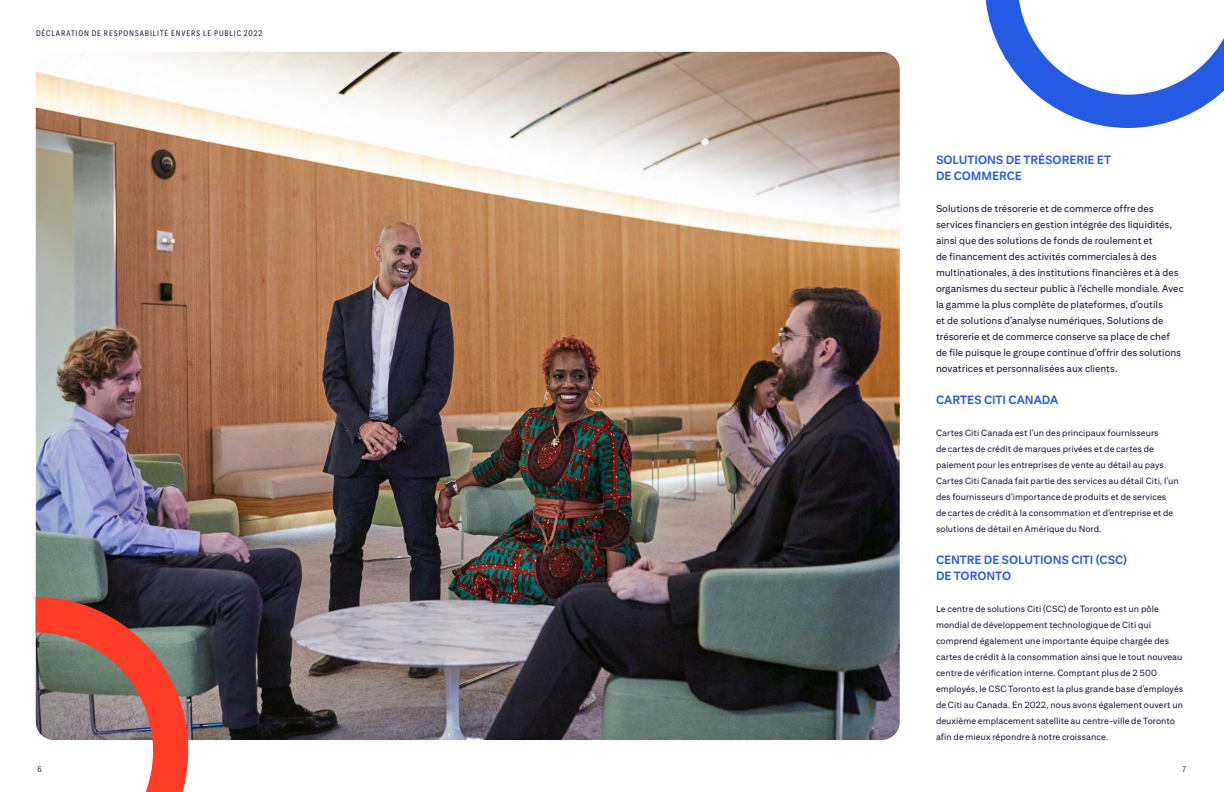
<style>
.page{position:relative;width:1224px;height:792px;background:#fff}
.page>*{position:absolute;margin:0;border:0;box-sizing:border-box;transform-origin:0 0}
.Titles{font:700 12px/16px "Citi Sans Text";letter-spacing:-.005em;color:#255be3}
.Paragraph{font:10px/16px "Citi Sans Text";color:#0f1632}
.Paragraph-2{font:9px/16px "Citi Sans Text";letter-spacing:.005em;color:#0f1632}
.t1{font:condensed 8px "Citi Sans";letter-spacing:.115em;color:#0f1632}
.t2{font:condensed 8px "Citi Sans Table";color:#0f1632}
</style>
<div class="page">
<img style="left:36px;top:52px;width:864px;height:688px">
<svg style="left:985px;top:0;width:239px;height:128px"></svg>
<svg style="left:35px;top:597px;width:153px;height:195px"></svg>
<p class="t1" style="left:36px;top:29px;width:228px">DÉCLARATION DE RESPONSABILITÉ ENVERS LE PUBLIC 2022</p>
<p class="Titles" style="left:936px;top:152px;width:176px">SOLUTIONS DE TRÉSORERIE ET<br>DE COMMERCE</p>
<p class="Paragraph" style="left:936px;top:200px;width:249px">Solutions de trésorerie et de commerce offre des services financiers en gestion intégrée des liquidités, ainsi que des solutions de fonds de roulement et<br>de financement des activités commerciales à des multinationales, à des institutions financières et à des organismes du secteur public à l’échelle mondiale. Avec la gamme la plus complète de plateformes, d’outils<br>et de solutions d’analyse numériques, Solutions de trésorerie et de commerce conserve sa place de chef<br>de file puisque le groupe continue d’offrir des solutions novatrices et personnalisées aux clients.</p>
<p class="Titles" style="left:936px;top:392px;width:124px">CARTES CITI CANADA</p>
<p class="Paragraph-2" style="left:936px;top:425px;width:244px">Cartes Citi Canada est l’un des principaux fournisseurs<br>de cartes de crédit de marques privées et de cartes de paiement pour les entreprises de vente au détail au pays.<br>Cartes Citi Canada fait partie des services au détail Citi, l’un des fournisseurs d’importance de produits et de services<br>de cartes de crédit à la consommation et d’entreprise et de solutions de détail en Amérique du Nord.</p>
<p class="Titles" style="left:936px;top:552px;width:193px">CENTRE DE SOLUTIONS CITI (CSC)<br>DE TORONTO</p>
<p class="Paragraph-2" style="left:936px;top:601px;width:249px">Le centre de solutions Citi (CSC) de Toronto est un pôle mondial de développement technologique de Citi qui comprend également une importante équipe chargée des cartes de crédit à la consommation ainsi que le tout nouveau centre de vérification interne. Comptant plus de 2 500 employés, le CSC Toronto est la plus grande base d’employés de Citi au Canada. En 2022, nous avons également ouvert un deuxième emplacement satellite au centre-ville de Toronto afin de mieux répondre à notre croissance.</p>
<p class="t2" style="left:37px;top:765px;width:6px">6</p>
<p class="t2" style="left:1182px;top:765px;width:6px">7</p>
</div>
